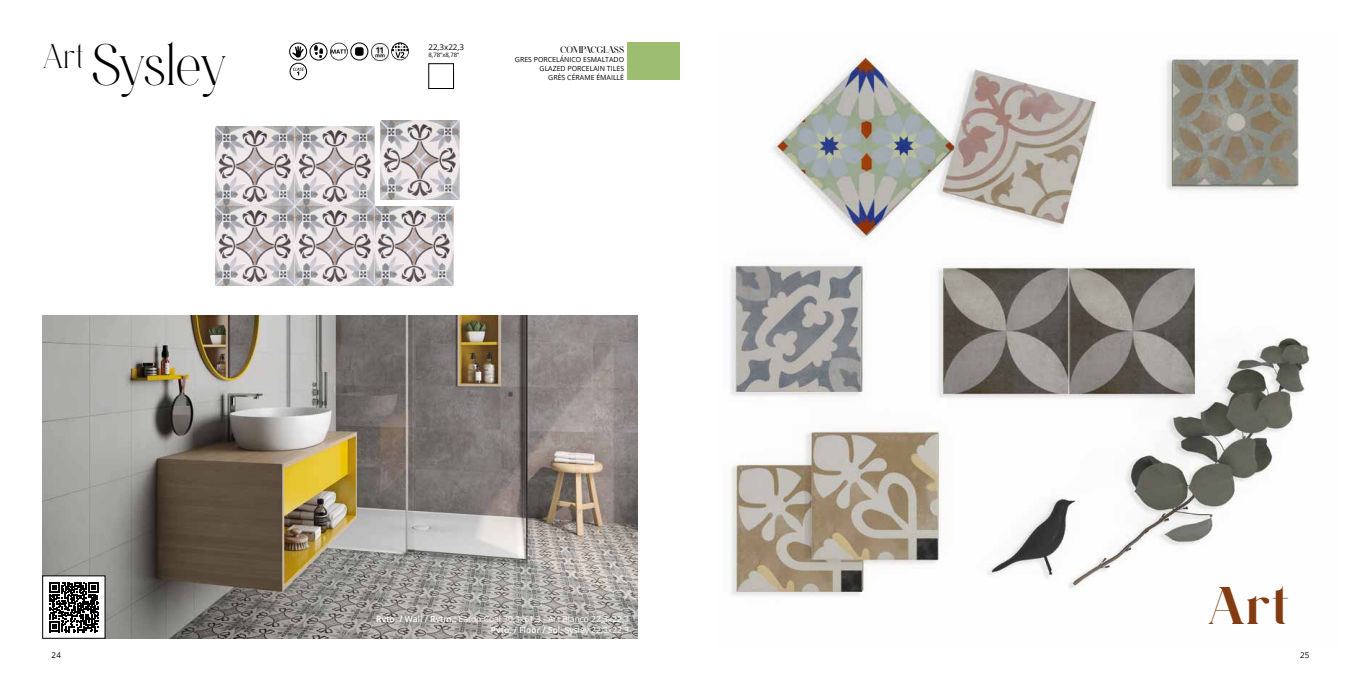
<style>
.page{position:relative;width:1361px;height:681px;background:#fff}
.page>*{position:absolute;margin:0;border:0;box-sizing:border-box;transform-origin:0 0}
.t1{font:300 48px "Astralaga";letter-spacing:-.05em;color:#000}
.t2{font:700 43.5px "Astralaga";color:#833b12}
.t3{font:8.5px/10.2px "Open Sans";color:#fff;text-align:right}
.t4{font:8px "Open Sans";color:#000}
.t5{font:500 8px "Astralaga";letter-spacing:-.04em;color:#000}
.t6{font:7px/9px "Open Sans";color:#000;text-align:right}
.t7{font:6px "Open Sans";color:#000}
.s1{font-weight:600}
</style>
<div class="page">
<img style="left:43px;top:316px;width:595px;height:322px">
<div style="left:43px;top:575px;width:62px;height:63px;background:#fff"></div>
<svg style="left:49px;top:582px;width:50px;height:50px"></svg>
<div style="left:627px;top:42px;width:53px;height:38px;background:#9dbe70"></div>
<img style="left:381px;top:121px;width:79px;height:79px">
<img style="left:216px;top:127px;width:158px;height:79px">
<img style="left:216px;top:206px;width:238px;height:79px">
<div style="left:428px;top:63px;width:26px;height:26px;border:1px solid #000"></div>
<img style="left:371px;top:43px;width:17px;height:17px">
<svg style="left:292px;top:46px;width:12px;height:12px"></svg>
<div style="left:289px;top:43px;width:18px;height:17px;border:1px solid #000;border-radius:50%"></div>
<svg style="left:314px;top:45px;width:9px;height:13px"></svg>
<div style="left:310px;top:43px;width:17px;height:17px;border:1px solid #000;border-radius:50%"></div>
<div style="left:350px;top:43px;width:18px;height:17px;border:1px solid #000;border-radius:50%"></div>
<div style="left:356px;top:48px;width:7px;height:7px;background:#000;border-radius:2px"></div>
<div style="left:355px;top:47px;width:8px;height:9px;border:1px solid #000;border-radius:2px"></div>
<svg style="left:330px;top:43px;width:18px;height:17px"></svg>
<div style="left:290px;top:63px;width:17px;height:17px;border:1px solid #000;border-radius:50%"></div>
<svg style="left:293px;top:68px;width:11px;height:7px"></svg>
<svg style="left:391px;top:43px;width:18px;height:17px"></svg>
<img style="left:729px;top:55px;width:581px;height:541px">
<h1 class="t1" style="left:43px;top:33px;width:186px"><sup>Art</sup> Sysley</h1>
<p class="t4" style="left:428px;top:41px;width:37px">22,3x22,3</p>
<p class="t7" style="left:428px;top:50px;width:32px">8,78”x8,78”</p>
<p class="t5" style="left:560px;top:44px;width:65px">COMPACGLASS</p>
<p class="t6" style="left:515px;top:54px;width:111px">GRES PORCELÁNICO ESMALTADO<br>GLAZED PORCELAIN TILES<br>GRÈS CÉRAME ÉMAILLÉ</p>
<p class="t3" style="left:376px;top:613px;width:254px"><span class="s1">Rvto. / Wall / Rvtm.:</span> Eaton Coal 30,3x61,3 - Art Blanco 22,3x22,3<br><span class="s1">Pvto. / Floor / Sol:</span> Sysley 22,3x22,3</p>
<h2 class="t2" style="left:1207px;top:575px;width:84px">Art</h2>
<p class="t4" style="left:52px;top:649px;width:11px">24</p>
<p class="t4" style="left:1300px;top:649px;width:11px">25</p>
</div>
